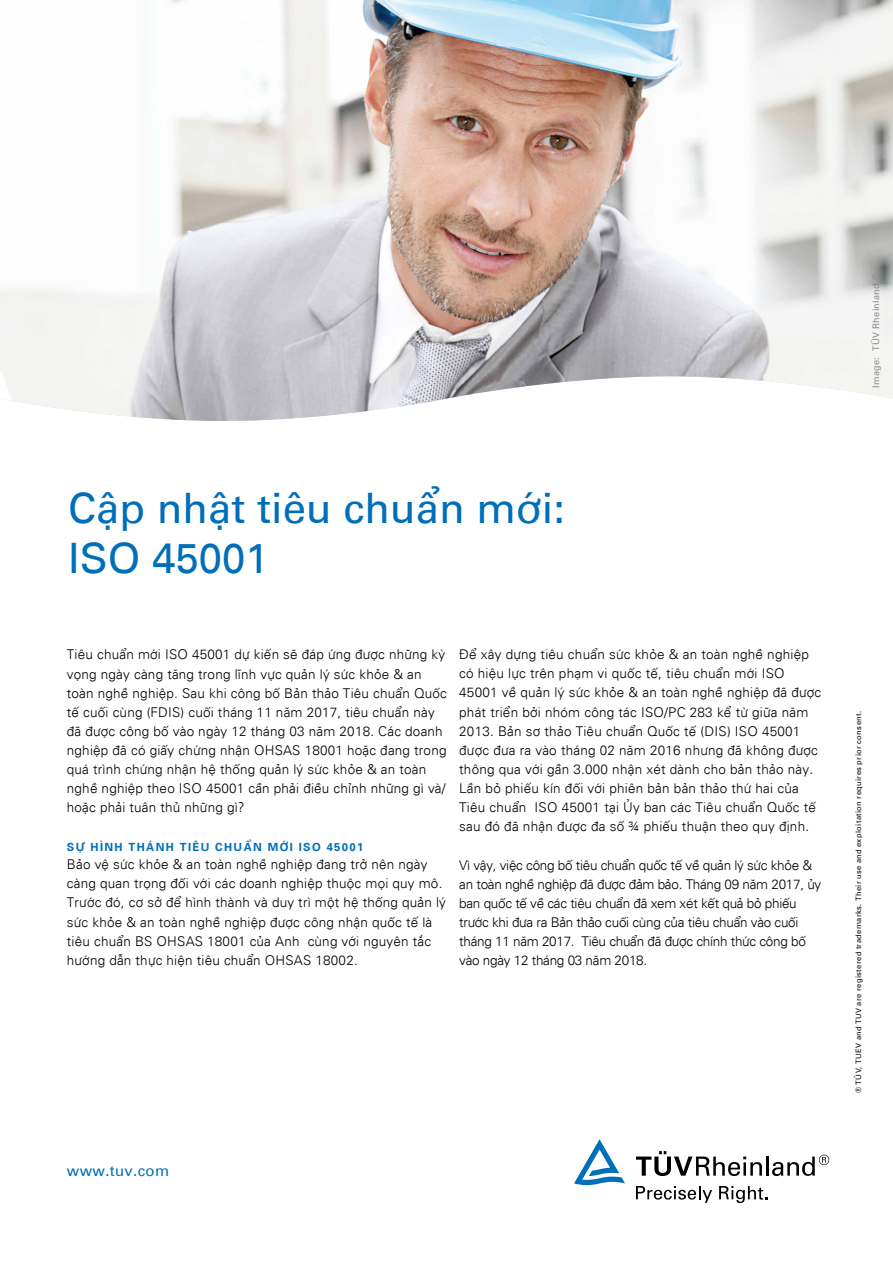
<style>
.page{position:relative;width:893px;height:1263px;background:#fff}
.page>*{position:absolute;margin:0;border:0;box-sizing:border-box;transform-origin:0 0}
.t1{font:42px/50.4px "Univers LT Std";color:#006fb9}
.t2{font:15px "Univers Com 55 Roman";letter-spacing:.02em;color:#006fb9}
.t3{font:300 13.5px/19.2px "Univers LT Std";letter-spacing:.015em;color:#000}
.t4{font:300 13.5px/19.2px "Univers LT Std";letter-spacing:-.02em;color:#000}
.t5{font:700 11.25px "Univers LT Std";letter-spacing:.12em;color:#006fb9}
.t6{font:9px "Univers Com 55 Roman";letter-spacing:.045em;color:#878787}
.t7{font:7.5px "Univers Com 55 Roman";letter-spacing:.05em;color:#000}
</style>
<div class="page">
<svg style="left:636px;top:1151px;width:126px;height:25px"></svg>
<hr style="left:766px;top:1156px;width:3px;height:19px;background:#000">
<svg style="left:772px;top:1155px;width:57px;height:21px"></svg>
<svg style="left:574px;top:1139px;width:51px;height:46px"></svg>
<svg style="left:636px;top:1186px;width:76px;height:17px"></svg>
<svg style="left:719px;top:1186px;width:48px;height:17px"></svg>
<img style="left:0;top:0;width:893px;height:421px">
<p class="t6" style="left:871px;top:388px;width:117px;rotate:-90deg">Image: TÜV Rheinland ©</p>
<h1 class="t1" style="left:68px;top:480px;width:499px">Cập nhật tiêu chuẩn mới:<br>ISO 45001</h1>
<p class="t3" style="left:67px;top:644px;width:381px">Tiêu chuẩn mới ISO 45001 dự kiến sẽ đáp ứng được những kỳ vọng ngày càng tăng trong lĩnh vực quản lý sức khỏe &amp; an toàn nghề nghiệp. Sau khi công bố Bản thảo Tiêu chuẩn Quốc tế cuối cùng (FDIS) cuối tháng 11 năm 2017, tiêu chuẩn này đã được công bố vào ngày 12 tháng 03 năm 2018. Các doanh nghiệp đã có giấy chứng nhận OHSAS 18001 hoặc đang trong quá trình chứng nhận hệ thống quản lý sức khỏe &amp; an toàn nghề nghiệp theo ISO 45001 cần phải điều chỉnh những gì và/ hoặc phải tuân thủ những gì?</p>
<p class="t5" style="left:67px;top:838px;width:298px">SỰ HÌNH THÁNH TIÊU CHUẨN MỚI ISO 45001</p>
<p class="t3" style="left:67px;top:854px;width:381px">Bảo vệ sức khỏe &amp; an toàn nghề nghiệp đang trở nên ngày càng quan trọng đối với các doanh nghiệp thuộc mọi quy mô.<br>Trước đó, cơ sở để hình thành và duy trì một hệ thống quản lý sức khỏe &amp; an toàn nghề nghiệp được công nhận quốc tế là tiêu chuẩn BS OHSAS 18001 của Anh cùng với nguyên tắc hướng dẫn thực hiện tiêu chuẩn OHSAS 18002.</p>
<p class="t3" style="left:459px;top:644px;width:364px">Để xây dựng tiêu chuẩn sức khỏe &amp; an toàn nghề nghiệp có hiệu lực trên phạm vi quốc tế, tiêu chuẩn mới ISO 45001 về quản lý sức khỏe &amp; an toàn nghề nghiệp đã được phát triển bởi nhóm công tác ISO/PC 283 kể từ giữa năm 2013. Bản sơ thảo Tiêu chuẩn Quốc tế (DIS) ISO 45001 được đưa ra vào tháng 02 năm 2016 nhưng đã không được thông qua với gần 3.000 nhận xét dành cho bản thảo này.<br>Lần bỏ phiếu kín đối với phiên bản bản thảo thứ hai của Tiêu chuẩn ISO 45001 tại Ủy ban các Tiêu chuẩn Quốc tế sau đó đã nhận được đa số ¾ phiếu thuận theo quy định.</p>
<p class="t4" style="left:459px;top:855px;width:364px">Vì vậy, việc công bố tiêu chuẩn quốc tế về quản lý sức khỏe &amp; an toàn nghề nghiệp đã được đảm bảo. Tháng 09 năm 2017, ủy ban quốc tế về các tiêu chuẩn đã xem xét kết quả bỏ phiếu trước khi đưa ra Bản thảo cuối cùng của tiêu chuẩn vào cuối tháng 11 năm 2017. Tiêu chuẩn đã được chính thức công bố vào ngày 12 tháng 03 năm 2018.</p>
<p class="t2" style="left:67px;top:1161px;width:104px">www.tuv.com</p>
<p class="t7" style="left:854px;top:1093px;width:383px;rotate:-90deg">® TÜV, TUEV and TUV are registered trademarks. Their use and exploitation requires prior consent.</p>
</div>
